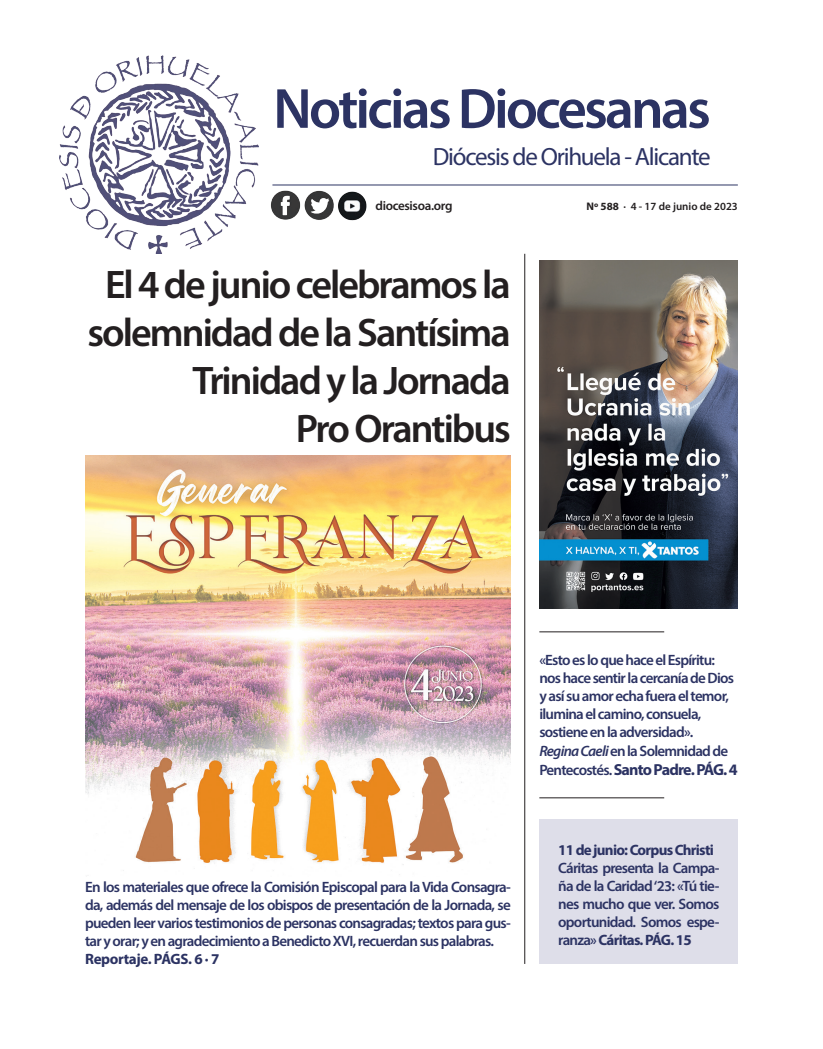
<style>
.page{position:relative;width:823px;height:1049px;background:#fff}
.page>*{position:absolute;margin:0;border:0;box-sizing:border-box;transform-origin:0 0}
.t1{font:600 57px "Myriad Pro";letter-spacing:-.05em;color:#2c3363}
.t2{font:600 40px/48px "Myriad Pro";letter-spacing:-.05em;color:#231f20;text-align:right}
.t3{font:25px "Myriad Pro";letter-spacing:-.05em;color:#2c3363}
.t4{font:700 16px "Myriad Pro";letter-spacing:-.055em;color:#2c3363}
.t5{font:600 15px/18px "Myriad Pro";letter-spacing:-.05em;color:#2c3363;text-align:justify}
.t6{font:700 15px "Myriad Pro";letter-spacing:-.05em;color:#2c3363}
.t7{font:700 15px "Myriad Pro";letter-spacing:-.025em;color:#2c3363}
.t8{font:600 13px "Myriad Pro";letter-spacing:-.025em;color:#231f20}
.t9{font:600 11px "Myriad Pro";color:#231f20}
.s1{font-weight:700}
.s2{font-style:italic}
.s3{font-weight:600;font-size:15px}
</style>
<div class="page">
<img style="left:60px;top:55px;width:198px;height:199px">
<hr style="left:272px;top:185px;width:465px;height:1px;background:#2c3363">
<img style="left:271px;top:184px;width:66px;height:36px">
<img style="left:331px;top:187px;width:36px;height:34px">
<div style="left:539px;top:819px;width:198px;height:145px;background:#dedee9"></div>
<hr style="left:524px;top:254px;width:1px;height:710px;background:#231f20">
<hr style="left:539px;top:632px;width:124px;height:1px;background:#231f20">
<hr style="left:539px;top:797px;width:124px;height:1px;background:#231f20">
<img style="left:85px;top:456px;width:425px;height:415px">
<img style="left:539px;top:261px;width:198px;height:347px">
<p class="t1" style="left:273px;top:72px;width:439px">Noticias Diocesanas</p>
<p class="t3" style="left:432px;top:141px;width:279px">Diócesis de Orihuela - Alicante</p>
<p class="t8" style="left:375px;top:197px;width:78px">diocesisoa.org</p>
<p class="t9" style="left:586px;top:199px;width:153px"><span class="s1">Nº 588</span> · 4 - 17 de junio de 2023</p>
<p class="t2" style="left:87px;top:259px;width:424px">El 4 de junio celebramos la solemnidad de la Santísima<br>Trinidad y la Jornada</p>
<p class="t2" style="left:295px;top:403px;width:216px">Pro Orantibus</p>
<p class="t5" style="left:85px;top:877px;width:427px">En los materiales que ofrece la Comisión Episcopal para la Vida Consagra&shy;da, además del mensaje de los obispos de presentación de la Jornada, se pueden leer varios testimonios de personas consagradas; textos para gus&shy;tar y orar; y en agradecimiento a Benedicto XVI, recuerdan sus palabras.</p>
<p class="t7" style="left:85px;top:949px;width:136px">Reportaje. PÁGS. 6 · 7</p>
<p class="t5" style="left:539px;top:651px;width:177px">«Esto es lo que hace el Espíritu:</p>
<p class="t5" style="left:539px;top:669px;width:196px">nos hace sentir la cercanía de Dios</p>
<p class="t5" style="left:539px;top:687px;width:191px">y así su amor echa fuera el temor,</p>
<p class="t5" style="left:539px;top:705px;width:163px">ilumina el camino, consuela,</p>
<p class="t5" style="left:539px;top:723px;width:155px">sostiene en la adversidad».</p>
<p class="t5" style="left:539px;top:741px;width:190px"><span class="s2">Regina Caeli</span> en la Solemnidad de</p>
<p class="t4" style="left:539px;top:759px;width:200px"><span class="s3">Pentecostés.</span> Santo Padre. PÁG. 4</p>
<p class="t6" style="left:558px;top:840px;width:157px">11 de junio: Corpus Christi</p>
<p class="t5" style="left:558px;top:858px;width:163px">Cáritas presenta la Campa&shy;ña de la Caridad ‘23: «Tú tie&shy;nes mucho que ver. Somos oportunidad. Somos espe&shy;ranza» <span class="s1">Cáritas. PÁG. 15</span></p>
</div>
